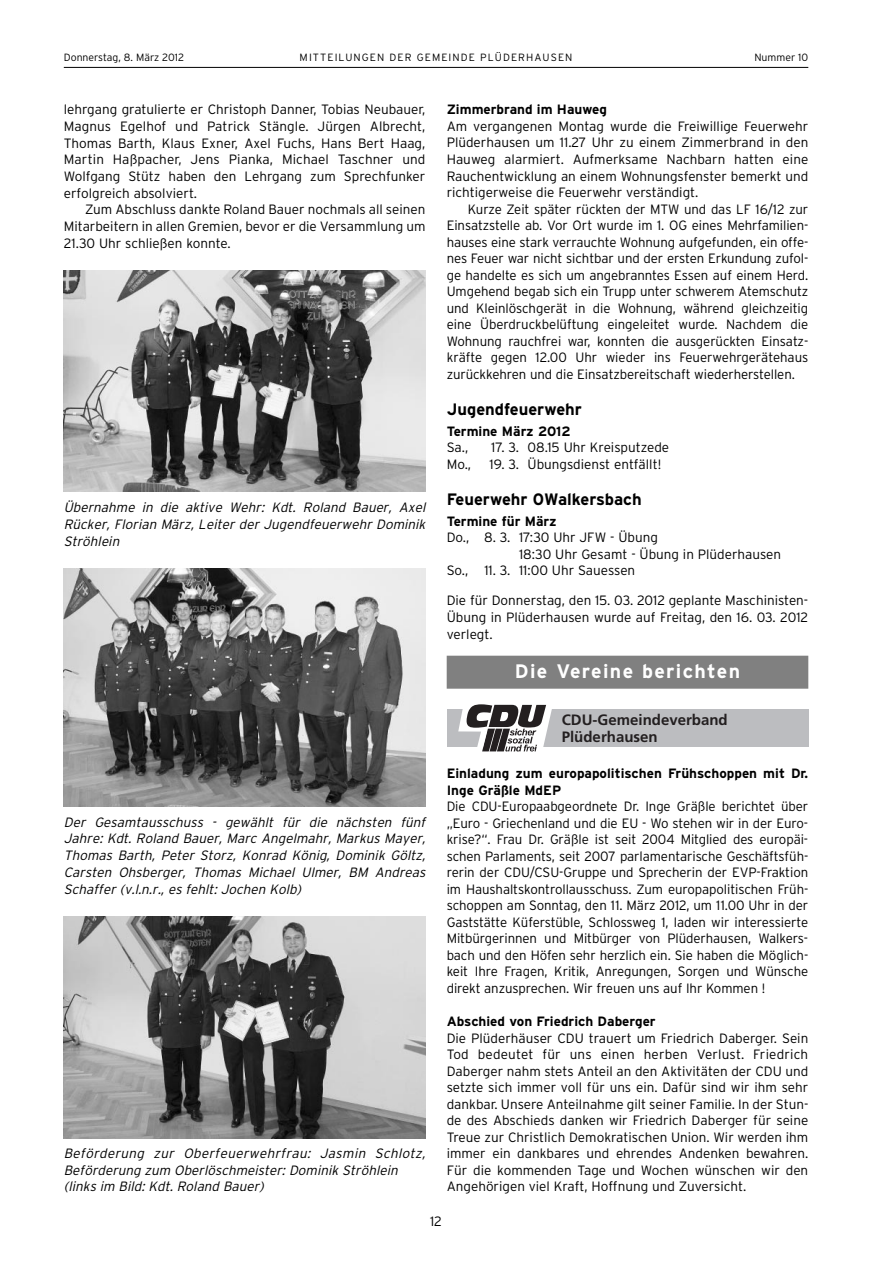
<style>
.page{position:relative;width:893px;height:1263px;background:#fff}
.page>*{position:absolute;margin:0;border:0;box-sizing:border-box;transform-origin:0 0}
.t1{font:700 19.5px "Interstate";letter-spacing:.07em;color:#fff}
.t2{font:700 16.5px "Interstate";color:#000}
.t3{font:700 15px/16.5px "Frutiger";color:#231f20}
.t4{font:300 13.5px/16.5px "Interstate";color:#000;text-align:justify}
.t5{font:italic 300 13.5px/16.6px "Interstate";color:#000;text-align:justify}
.t6{font:700 13.5px/16.5px "Interstate";color:#000}
.t7{font:300 10.5px "Interstate";letter-spacing:.105em;color:#000}
.t8{font:300 10.5px "Interstate";color:#000}
</style>
<div class="page">
<hr style="left:64px;top:67px;width:744px;height:1px;background:#000">
<img style="left:64px;top:916px;width:361px;height:222px">
<img style="left:64px;top:568px;width:361px;height:238px">
<img style="left:64px;top:270px;width:361px;height:221px">
<div style="left:446px;top:656px;width:362px;height:33px;background:#808080"></div>
<div style="left:446px;top:710px;width:362px;height:37px;background:#bcbdc0"></div>
<svg style="left:458px;top:704px;width:95px;height:48px"></svg>
<p class="t8" style="left:64px;top:53px;width:122px">Donnerstag, 8. März 2012</p>
<p class="t7" style="left:299px;top:53px;width:274px">MITTEILUNGEN DER GEMEINDE PLÜDERHAUSEN</p>
<p class="t8" style="left:754px;top:53px;width:55px">Nummer 10</p>
<p class="t4" style="left:64px;top:102px;width:363px">lehrgang gratulierte er Christoph Danner, Tobias Neubauer, Magnus Egelhof und Patrick Stängle. Jürgen Albrecht, Thomas Barth, Klaus Exner, Axel Fuchs, Hans Bert Haag, Martin Haßpacher, Jens Pianka, Michael Taschner und Wolfgang Stütz haben den Lehrgang zum Sprechfunker erfolgreich absolviert.</p>
<p class="t4" style="left:64px;top:202px;width:363px;text-indent:21px">Zum Abschluss dankte Roland Bauer nochmals all seinen Mitarbeitern in allen Gremien, bevor er die Versammlung um 21.30 Uhr schließen konnte.</p>
<p class="t5" style="left:64px;top:500px;width:366px">Übernahme in die aktive Wehr: Kdt. Roland Bauer, Axel Rücker, Florian März, Leiter der Jugendfeuerwehr Dominik Ströhlein</p>
<p class="t5" style="left:64px;top:815px;width:366px">Der Gesamtausschuss - gewählt für die nächsten fünf Jahre: Kdt. Roland Bauer, Marc Angelmahr, Markus Mayer, Thomas Barth, Peter Storz, Konrad König, Dominik Göltz, Carsten Ohsberger, Thomas Michael Ulmer, BM Andreas Schaffer (v.l.n.r., es fehlt: Jochen Kolb)</p>
<p class="t5" style="left:64px;top:1146px;width:366px;text-align:left">Beförderung zur Oberfeuerwehrfrau: Jasmin Schlotz,<br>Beförderung zum Oberlöschmeister: Dominik Ströhlein (links im Bild: Kdt. Roland Bauer)</p>
<p class="t6" style="left:446px;top:102px;width:162px">Zimmerbrand im Hauweg</p>
<p class="t4" style="left:446px;top:119px;width:363px">Am vergangenen Montag wurde die Freiwillige Feuerwehr Plüderhausen um 11.27 Uhr zu einem Zimmerbrand in den Hauweg alarmiert. Aufmerksame Nachbarn hatten eine Rauchentwicklung an einem Wohnungsfenster bemerkt und richtigerweise die Feuerwehr verständigt.</p>
<p class="t4" style="left:446px;top:202px;width:363px;text-indent:21px">Kurze Zeit später rückten der MTW und das LF 16/12 zur Einsatzstelle ab. Vor Ort wurde im 1. OG eines Mehrfamilien&shy;hauses eine stark verrauchte Wohnung aufgefunden, ein offe&shy;nes Feuer war nicht sichtbar und der ersten Erkundung zufol&shy;ge handelte es sich um angebranntes Essen auf einem Herd.<br>Umgehend begab sich ein Trupp unter schwerem Atemschutz und Kleinlöschgerät in die Wohnung, während gleichzeitig eine Überdruckbelüftung eingeleitet wurde. Nachdem die Wohnung rauchfrei war, konnten die ausgerückten Einsatz&shy;kräfte gegen 12.00 Uhr wieder ins Feuerwehrgerätehaus zurückkehren und die Einsatzbereitschaft wiederherstellen.</p>
<p class="t2" style="left:446px;top:403px;width:137px">Jugendfeuerwehr</p>
<p class="t6" style="left:446px;top:424px;width:125px">Termine März 2012</p>
<p class="t4" style="left:446px;top:440px;width:23px">Sa.,</p>
<p class="t4" style="left:491px;top:440px;width:179px">17. 3. 08.15 Uhr Kreisputzede</p>
<p class="t4" style="left:446px;top:457px;width:26px">Mo.,</p>
<p class="t4" style="left:489px;top:457px;width:173px">19. 3. Übungsdienst entfällt!</p>
<p class="t2" style="left:446px;top:493px;width:196px">Feuerwehr 0Walkersbach</p>
<p class="t6" style="left:446px;top:514px;width:111px">Termine für März</p>
<p class="t4" style="left:446px;top:530px;width:213px">Do., 8. 3. 17:30 Uhr JFW - Übung</p>
<p class="t4" style="left:519px;top:547px;width:264px">18:30 Uhr Gesamt - Übung in Plüderhausen</p>
<p class="t4" style="left:446px;top:563px;width:190px">So., 11. 3. 11:00 Uhr Sauessen</p>
<p class="t4" style="left:446px;top:594px;width:363px">Die für Donnerstag, den 15. 03. 2012 geplante Maschinisten-Übung in Plüderhausen wurde auf Freitag, den 16. 03. 2012 verlegt.</p>
<h1 class="t1" style="left:515px;top:664px;width:226px">Die Vereine berichten</h1>
<p class="t3" style="left:561px;top:713px;width:167px">CDU-Gemeindeverband<br>Plüderhausen</p>
<p class="t6" style="left:446px;top:766px;width:363px">Einladung zum europapolitischen Frühschoppen mit Dr.<br>Inge Gräßle MdEP</p>
<p class="t4" style="left:446px;top:799px;width:363px">Die CDU-Europaabgeordnete Dr. Inge Gräßle berichtet über „Euro - Griechenland und die EU - Wo stehen wir in der Euro&shy;krise?“. Frau Dr. Gräßle ist seit 2004 Mitglied des europäi&shy;schen Parlaments, seit 2007 parlamentarische Geschäftsfüh&shy;rerin der CDU/CSU-Gruppe und Sprecherin der EVP-Fraktion im Haushaltskontrollausschuss. Zum europapolitischen Früh&shy;schoppen am Sonntag, den 11. März 2012, um 11.00 Uhr in der Gaststätte Küferstüble, Schlossweg 1, laden wir interessierte Mitbürgerinnen und Mitbürger von Plüderhausen, Walkers&shy;bach und den Höfen sehr herzlich ein. Sie haben die Möglich&shy;keit Ihre Fragen, Kritik, Anregungen, Sorgen und Wünsche direkt anzusprechen. Wir freuen uns auf Ihr Kommen !</p>
<p class="t6" style="left:446px;top:1014px;width:210px">Abschied von Friedrich Daberger</p>
<p class="t4" style="left:446px;top:1031px;width:363px">Die Plüderhäuser CDU trauert um Friedrich Daberger. Sein Tod bedeutet für uns einen herben Verlust. Friedrich Daberger nahm stets Anteil an den Aktivitäten der CDU und setzte sich immer voll für uns ein. Dafür sind wir ihm sehr dankbar. Unsere Anteilnahme gilt seiner Familie. In der Stun&shy;de des Abschieds danken wir Friedrich Daberger für seine Treue zur Christlich Demokratischen Union. Wir werden ihm immer ein dankbares und ehrendes Andenken bewahren.<br>Für die kommenden Tage und Wochen wünschen wir den Angehörigen viel Kraft, Hoffnung und Zuversicht.</p>
<p class="t4" style="left:430px;top:1214px;width:13px">12</p>
</div>
